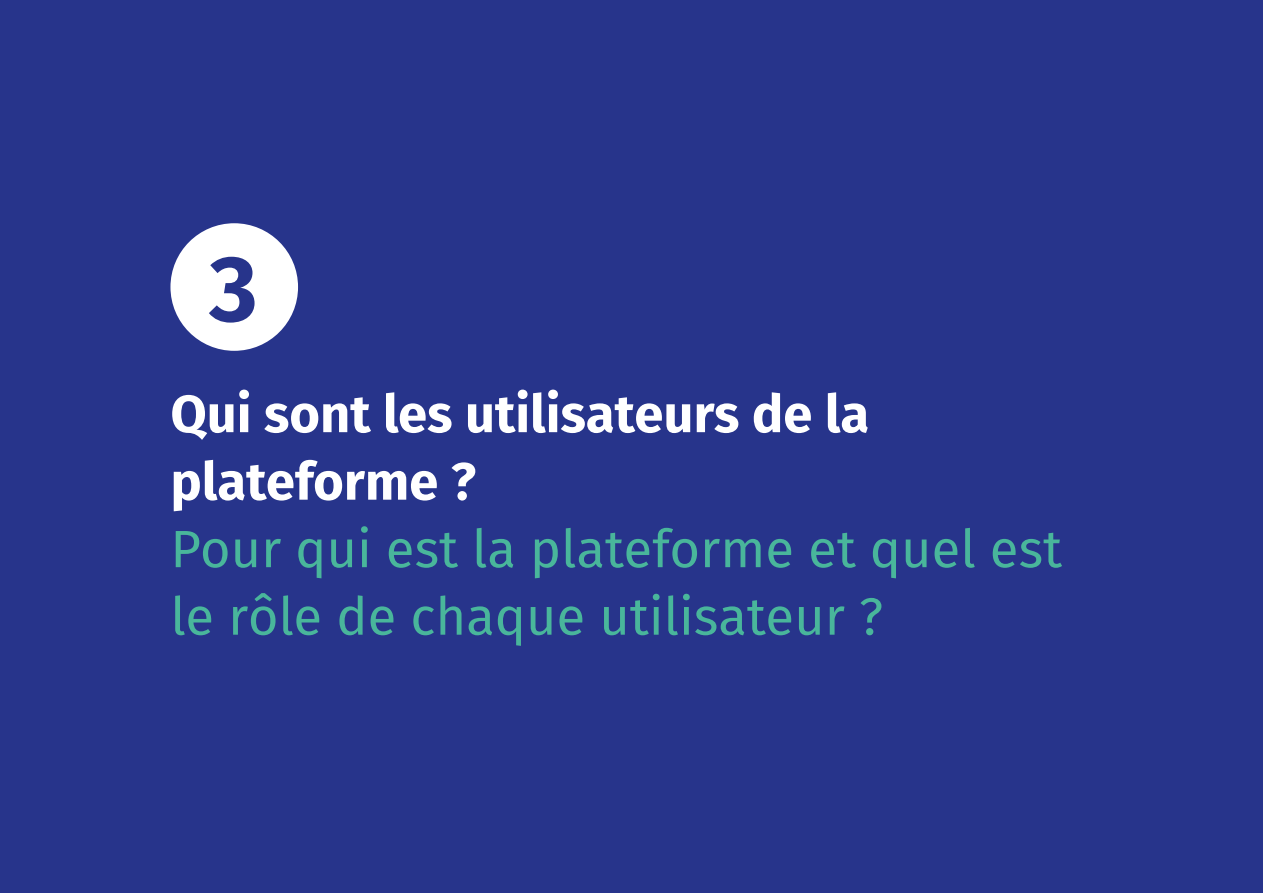
<style>
.page{position:relative;width:1263px;height:893px;background:#fff}
.page>*{position:absolute;margin:0;border:0;box-sizing:border-box;transform-origin:0 0}
.t1{font:700 93.15px "Fira Sans";color:#27348b}
.t2{font:52.5px/67.5px "Fira Sans";color:#49b69b}
.t3{font:700 52.5px/67.5px "Fira Sans";color:#fff}
</style>
<div class="page">
<div style="left:0;top:0;width:1262px;height:893px;background:#27348b"></div>
<div style="left:170px;top:223px;width:128px;height:128px;background:#fff;border-radius:50%"></div>
<p class="t1" style="left:209px;top:210px;width:50px">3</p>
<p class="t3" style="left:170px;top:376px;width:700px">Qui sont les utilisateurs de la plateforme ?</p>
<p class="t2" style="left:170px;top:514px;width:893px">Pour qui est la plateforme et quel est le rôle de chaque utilisateur ?</p>
</div>
